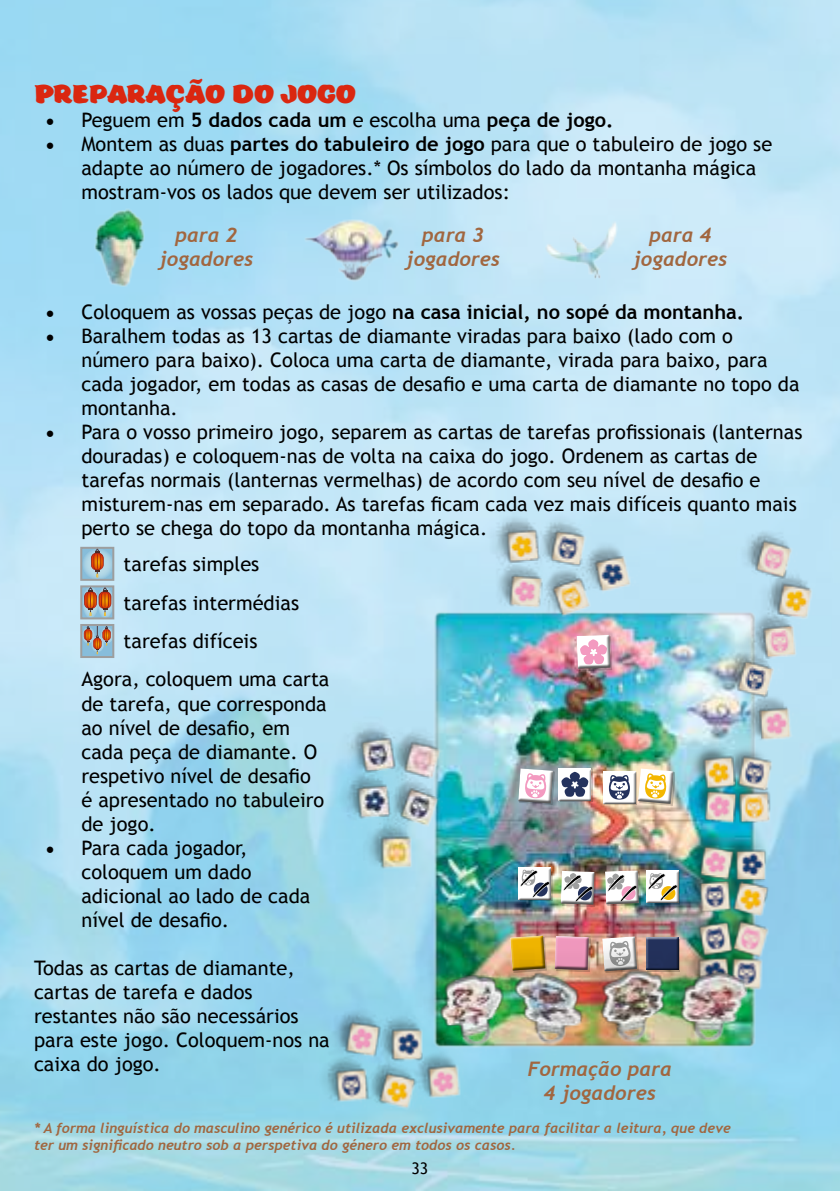
<style>
.page{position:relative;width:840px;height:1191px;background:#fff}
.page>*{position:absolute;margin:0;border:0;box-sizing:border-box;transform-origin:0 0}
.t1{font:700 24px "Eds Market";color:#da2710}
.t2{font:20px/24px "Trebuchet MS";color:#000}
.t3{font:700 20px "Trebuchet MS";color:#000}
.t4{font:italic 700 20px/24px "Trebuchet";color:#a1663f;text-align:center}
.t5{font:16px "Trebuchet MS";color:#000}
.t6{font:italic 700 14px/16.8px "Trebuchet";color:#a1663f}
.s1{font-family:"Minion Pro";font-weight:400;font-size:24px}
.s2{font-weight:400}
.s3{font-family:"Minion Pro";font-size:24px}
.s4{font-weight:700}
</style>
<div class="page">
<img style="left:430px;top:605px;width:251px;height:307px">
<div style="left:559px;top:769px;width:33px;height:33px;background:#000;opacity:.2"></div>
<div style="left:555px;top:764px;width:36px;height:38px;background:#fff;opacity:.75"></div>
<div style="left:555px;top:767px;width:36px;height:35px;background:#000;opacity:.66"></div>
<div style="left:600px;top:767px;width:36px;height:38px;background:#fff;opacity:.75"></div>
<div style="left:600px;top:770px;width:36px;height:35px;background:#000;opacity:.66"></div>
<svg style="left:608px;top:765px;width:65px;height:40px"></svg>
<div style="left:519px;top:770px;width:35px;height:35px;background:#000;opacity:.2"></div>
<svg style="left:522px;top:765px;width:31px;height:40px"></svg>
<div style="left:519px;top:868px;width:33px;height:33px;background:#000;opacity:.2"></div>
<div style="left:515px;top:864px;width:36px;height:37px;background:#fff;opacity:.75"></div>
<div style="left:515px;top:866px;width:36px;height:35px;background:#000;opacity:.66"></div>
<div style="left:646px;top:871px;width:33px;height:33px;background:#000;opacity:.2"></div>
<div style="left:642px;top:867px;width:36px;height:37px;background:#fff;opacity:.75"></div>
<div style="left:642px;top:869px;width:36px;height:35px;background:#000;opacity:.66"></div>
<div style="left:561px;top:872px;width:35px;height:34px;background:#000;opacity:.2"></div>
<svg style="left:557px;top:867px;width:38px;height:39px"></svg>
<div style="left:606px;top:871px;width:34px;height:34px;background:#000;opacity:.2"></div>
<svg style="left:602px;top:867px;width:37px;height:38px"></svg>
<div style="left:81px;top:625px;width:32px;height:32px;background:#87bddb"></div>
<svg style="left:83px;top:627px;width:28px;height:27px"></svg>
<div style="left:80px;top:624px;width:34px;height:34px;border:2px solid #9d9e9e"></div>
<svg style="left:83px;top:550px;width:28px;height:28px"></svg>
<svg style="left:91px;top:550px;width:13px;height:27px"></svg>
<div style="left:80px;top:547px;width:34px;height:34px;border:2px solid #9d9e9e"></div>
<svg style="left:83px;top:588px;width:28px;height:28px"></svg>
<div style="left:80px;top:585px;width:34px;height:34px;border:2px solid #9d9e9e"></div>
<img style="left:432px;top:443px;width:255px;height:255px">
<img style="left:264px;top:935px;width:255px;height:255px">
<img style="left:267px;top:669px;width:255px;height:255px">
<img style="left:639px;top:515px;width:200px;height:255px">
<img style="left:673px;top:724px;width:125px;height:129px">
<img style="left:681px;top:820px;width:102px;height:111px">
<img style="left:680px;top:907px;width:96px;height:95px">
<img style="left:391px;top:912px;width:384px;height:192px">
<img style="left:302px;top:217px;width:98px;height:65px">
<img style="left:545px;top:221px;width:72px;height:58px">
<img style="left:92px;top:208px;width:53px;height:80px">
<p class="t1" style="left:34px;top:81px;width:323px">PREPARAÇÃO DO JOGO</p>
<p class="t3" style="left:45px;top:107px;width:569px"><span class="s1">•</span> <span class="s2">Peguem em</span> 5 dados cada um <span class="s2">e escolha uma</span> peça de jogo.</p>
<p class="t2" style="left:81px;top:132px;width:692px;text-indent:-36px"><span class="s3">•</span> Montem as duas <span class="s4">partes do tabuleiro de jogo</span> para que o tabuleiro de jogo se adapte ao número de jogadores.* Os símbolos do lado da montanha mágica mostram-vos os lados que devem ser utilizados:</p>
<p class="t4" style="left:159px;top:223px;width:96px">para 2 jogadores</p>
<p class="t4" style="left:405px;top:223px;width:96px">para 3 jogadores</p>
<p class="t4" style="left:632px;top:223px;width:96px">para 4 jogadores</p>
<p class="t3" style="left:45px;top:299px;width:700px"><span class="s1">•</span> <span class="s2">Coloquem as vossas peças de jogo</span> na casa inicial, no sopé da montanha.</p>
<p class="t2" style="left:81px;top:324px;width:719px;text-indent:-36px"><span class="s3">•</span> Baralhem todas as 13 cartas de diamante viradas para baixo (lado com o número para baixo). Coloca uma carta de diamante, virada para baixo, para cada jogador, em todas as casas de desafio e uma carta de diamante no topo da montanha.</p>
<p class="t2" style="left:81px;top:420px;width:722px;text-indent:-36px"><span class="s3">•</span> Para o vosso primeiro jogo, separem as cartas de tarefas profissionais (lanternas douradas) e coloquem-nas de volta na caixa do jogo. Ordenem as cartas de tarefas normais (lanternas vermelhas) de acordo com seu nível de desafio e misturem-nas em separado. As tarefas ficam cada vez mais difíceis quanto mais perto se chega do topo da montanha mágica.</p>
<p class="t2" style="left:124px;top:552px;width:137px">tarefas simples</p>
<p class="t2" style="left:124px;top:591px;width:177px">tarefas intermédias</p>
<p class="t2" style="left:123px;top:629px;width:135px">tarefas difíceis</p>
<p class="t2" style="left:81px;top:667px;width:249px">Agora, coloquem uma carta</p>
<p class="t2" style="left:81px;top:691px;width:247px">de tarefa, que corresponda ao nível de desafio, em cada peça de diamante. O respetivo nível de desafio é apresentado no tabuleiro de jogo.</p>
<p class="t2" style="left:81px;top:835px;width:230px;text-indent:-36px"><span class="s3">•</span> Para cada jogador, coloquem um dado adicional ao lado de cada nível de desafio.</p>
<p class="t2" style="left:34px;top:955px;width:297px">Todas as cartas de diamante, cartas de tarefa e dados restantes não são necessários para este jogo. Coloquem-nos na caixa do jogo.</p>
<p class="t4" style="left:527px;top:1057px;width:146px">Formação para<br>4 jogadores</p>
<p class="t6" style="left:34px;top:1120px;width:697px">* A forma linguística do masculino genérico é utilizada exclusivamente para facilitar a leitura, que deve ter um significado neutro sob a perspetiva do género em todos os casos.</p>
<p class="t5" style="left:411px;top:1158px;width:18px">33</p>
</div>
